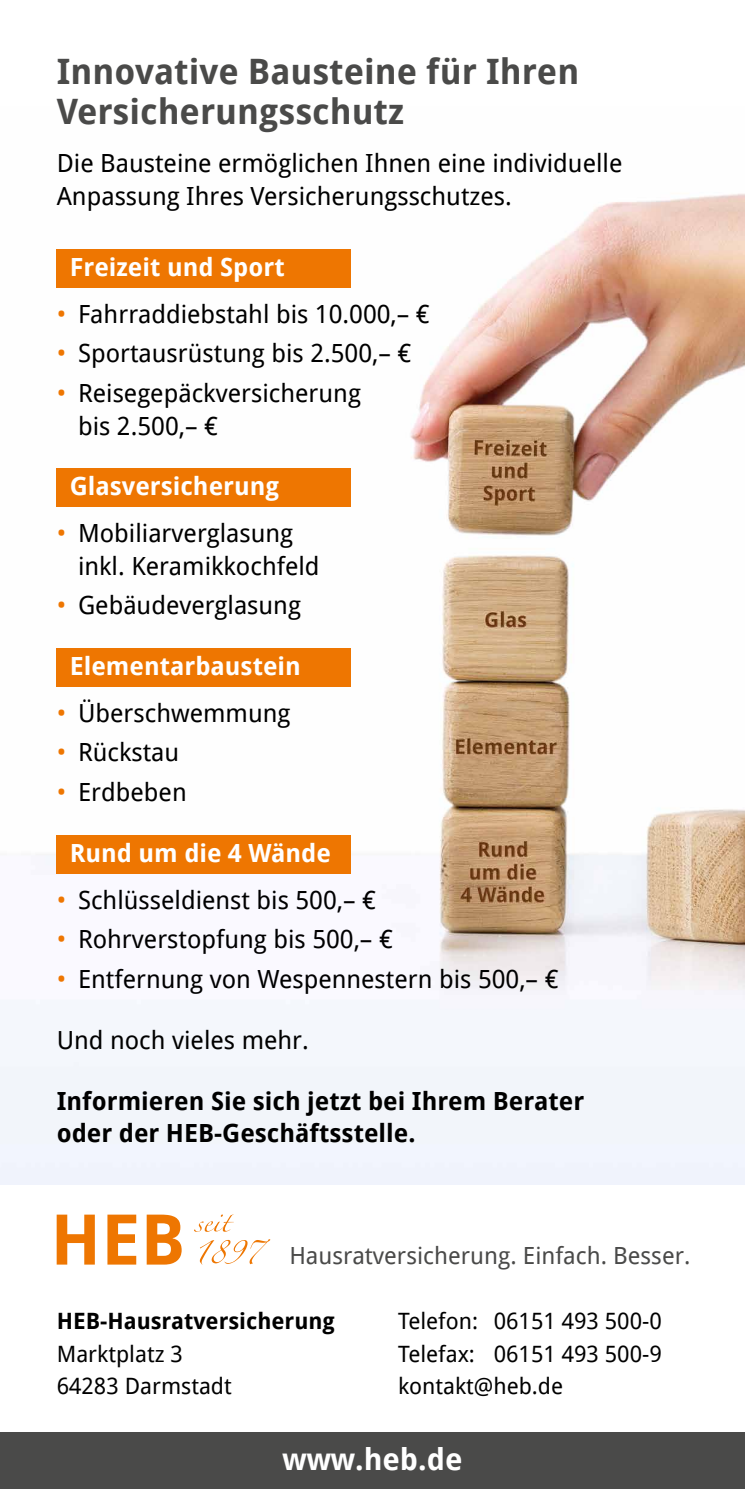
<style>
.page{position:relative;width:745px;height:1489px;background:#fff}
.page>*{position:absolute;margin:0;border:0;box-sizing:border-box;transform-origin:0 0}
.t1{font:700 70px "Droid Sans";color:#ee7601}
.t2{font:700 35px/40px "Droid Sans";color:#4a4a49}
.t3{font:700 30px "Droid Sans";color:#fff}
.t4{font:25px/32.5px "Droid Sans";color:#000}
.t5{font:700 25px/32.5px "Droid Sans";color:#000}
.t6{font:700 25px "Droid Sans";color:#fff}
.t7{font:23.75px "Droid Sans";color:#4a4a49}
.t8{font:22.5px/32.5px "Droid Sans";color:#000}
.t9{font:700 22.5px "Droid Sans";color:#000}
.s1{color:#ee7601}
</style>
<div class="page">
<img style="left:0;top:193px;width:744px;height:990px">
<svg style="left:200px;top:1239px;width:70px;height:25px"></svg>
<svg style="left:194px;top:1214px;width:40px;height:17px"></svg>
<div style="left:57px;top:835px;width:294px;height:38px;background:#ee7601"></div>
<div style="left:57px;top:648px;width:294px;height:38px;background:#ee7601"></div>
<div style="left:57px;top:468px;width:294px;height:39px;background:#ee7601"></div>
<div style="left:57px;top:249px;width:294px;height:38px;background:#ee7601"></div>
<div style="left:0;top:1431px;width:744px;height:57px;background:#4a4a49"></div>
<h2 class="t2" style="left:57px;top:50px;width:523px">Innovative Bausteine für Ihren<br>Versicherungsschutz</h2>
<p class="t4" style="left:57px;top:146px;width:566px">Die Bausteine ermöglichen Ihnen eine individuelle<br>Anpassung Ihres Versicherungsschutzes.</p>
<p class="t6" style="left:70px;top:249px;width:216px">Freizeit und Sport</p>
<p class="t4" style="left:57px;top:297px;width:374px"><span class="s1">•</span> Fahrraddiebstahl bis 10.000,– €</p>
<p class="t4" style="left:57px;top:336px;width:356px"><span class="s1">•</span> Sportausrüstung bis 2.500,– €</p>
<p class="t4" style="left:78px;top:376px;width:284px;text-indent:-21px"><span class="s1">•</span> Reisegepäckversicherung bis 2.500,– €</p>
<p class="t6" style="left:70px;top:468px;width:211px">Glasversicherung</p>
<p class="t4" style="left:78px;top:516px;width:243px;text-indent:-21px"><span class="s1">•</span> Mobiliarverglasung inkl. Keramikkochfeld</p>
<p class="t4" style="left:57px;top:588px;width:246px"><span class="s1">•</span> Gebäudeverglasung</p>
<p class="t6" style="left:70px;top:648px;width:232px">Elementarbaustein</p>
<p class="t4" style="left:57px;top:696px;width:235px"><span class="s1">•</span> Überschwemmung</p>
<p class="t4" style="left:57px;top:735px;width:124px"><span class="s1">•</span> Rückstau</p>
<p class="t4" style="left:57px;top:775px;width:131px"><span class="s1">•</span> Erdbeben</p>
<p class="t6" style="left:70px;top:835px;width:263px">Rund um die 4 Wände</p>
<p class="t4" style="left:57px;top:882px;width:320px"><span class="s1">•</span> Schlüsseldienst bis 500,– €</p>
<p class="t4" style="left:57px;top:922px;width:337px"><span class="s1">•</span> Rohrverstopfung bis 500,– €</p>
<p class="t4" style="left:57px;top:961px;width:503px"><span class="s1">•</span> Entfernung von Wespennestern bis 500,– €</p>
<p class="t4" style="left:57px;top:1022px;width:253px">Und noch vieles mehr.</p>
<p class="t5" style="left:57px;top:1083px;width:528px">Informieren Sie sich jetzt bei Ihrem Berater oder der HEB-Geschäftsstelle.</p>
<h1 class="t1" style="left:50px;top:1189px;width:136px">HEB</h1>
<p class="t7" style="left:289px;top:1239px;width:402px">Hausratversicherung. Einfach. Besser.</p>
<p class="t9" style="left:57px;top:1305px;width:280px">HEB-Hausratversicherung</p>
<p class="t8" style="left:57px;top:1336px;width:176px">Marktplatz 3<br>64283 Darmstadt</p>
<p class="t8" style="left:398px;top:1304px;width:265px;text-align:justify">Telefon: 06151 493 500-0<br>Telefax: 06151 493 500-9 kontakt@heb.de</p>
<p class="t3" style="left:282px;top:1437px;width:181px">www.heb.de</p>
</div>
